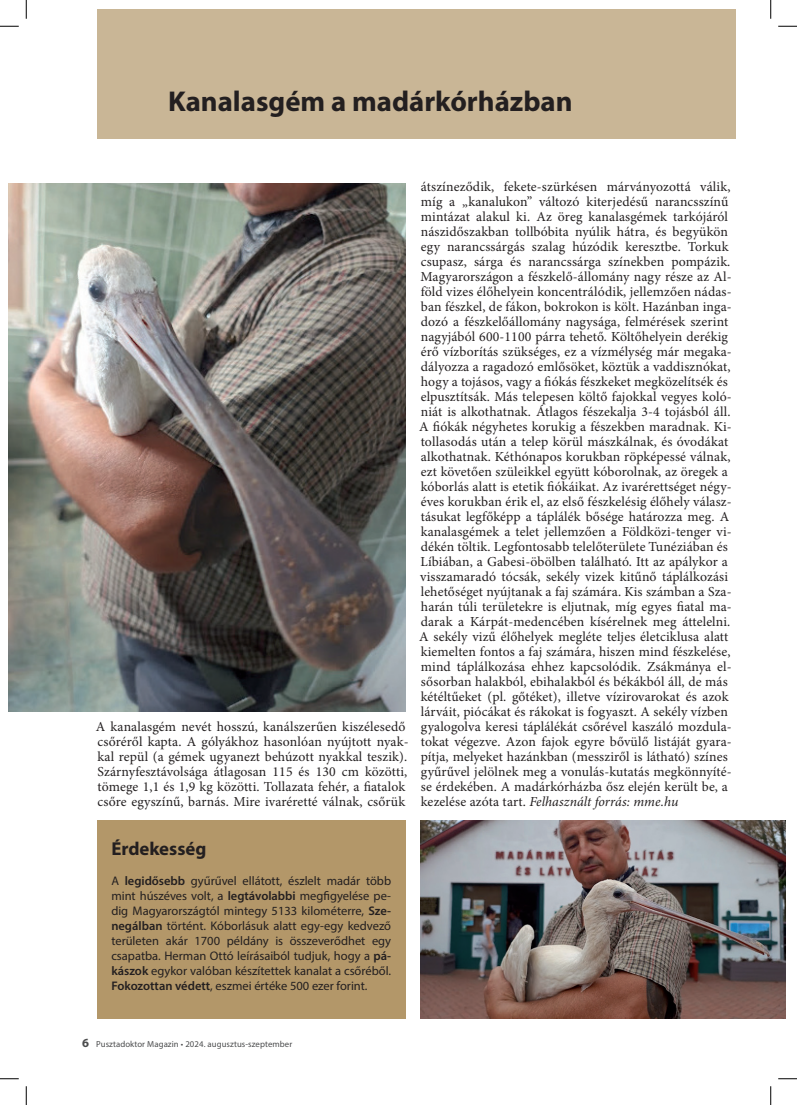
<style>
.page{position:relative;width:797px;height:1105px;background:#fff}
.page>*{position:absolute;margin:0;border:0;box-sizing:border-box;transform-origin:0 0}
.t1{font:700 28.75px "Myriad Pro";color:#231f20}
.t2{font:700 18.75px "Myriad Pro";color:#231f20}
.t3{font:13.75px/15px "Minion Pro";letter-spacing:.01em;color:#231f20}
.t4{font:12.5px/15px "Myriad Pro";color:#231f20;text-align:justify}
.t5{font:8.75px "Myriad Pro";letter-spacing:.01em;color:#4b4c4d}
.s1{font-style:italic}
.s2{font-weight:600}
.s3{font-weight:700;font-size:12.5px}
</style>
<div class="page">
<div style="left:97px;top:9px;width:638px;height:130px;background:#c9b696"></div>
<img style="left:9px;top:184px;width:396px;height:528px">
<div style="left:97px;top:820px;width:308px;height:198px;background:#b39769"></div>
<img style="left:420px;top:820px;width:366px;height:198px">
<svg style="left:0;top:25px;width:19px;height:2px"></svg>
<svg style="left:778px;top:25px;width:19px;height:2px"></svg>
<svg style="left:0;top:1078px;width:19px;height:1px"></svg>
<svg style="left:778px;top:1078px;width:19px;height:1px"></svg>
<svg style="left:25px;top:0;width:2px;height:19px"></svg>
<svg style="left:25px;top:1086px;width:2px;height:19px"></svg>
<svg style="left:770px;top:0;width:1px;height:19px"></svg>
<svg style="left:770px;top:1086px;width:1px;height:19px"></svg>
<h1 class="t1" style="left:168px;top:82px;width:406px">Kanalasgém a madárkórházban</h1>
<p class="t3" style="left:96px;top:719px;width:314px">A kanalasgém nevét hosszú, kanálszerűen kiszélesedő csőréről kapta. A gólyákhoz hasonlóan nyújtott nyak&shy;kal repül (a gémek ugyanezt behúzott nyakkal teszik).<br>Szárnyfesztávolsága átlagosan 115 és 130 cm közötti, tömege 1,1 és 1,9 kg közötti. Tollazata fehér, a fiatalok csőre egyszínű, barnás. Mire ivaréretté válnak, csőrük</p>
<p class="t3" style="left:419px;top:179px;width:314px">átszíneződik, fekete-szürkésen márványozottá válik, míg a „kanalukon” változó kiterjedésű narancsszínű mintázat alakul ki. Az öreg kanalasgémek tarkójáról nászidőszakban tollbóbita nyúlik hátra, és begyükön egy narancssárgás szalag húzódik keresztbe. Torkuk csupasz, sárga és narancssárga színekben pompázik.<br>Magyarországon a fészkelő-állomány nagy része az Al&shy;föld vizes élőhelyein koncentrálódik, jellemzően nádas&shy;ban fészkel, de fákon, bokrokon is költ. Hazánban inga&shy;dozó a fészkelőállomány nagysága, felmérések szerint nagyjából 600-1100 párra tehető. Költőhelyein derékig érő vízborítás szükséges, ez a vízmélység már megaka&shy;dályozza a ragadozó emlősöket, köztük a vaddisznókat, hogy a tojásos, vagy a fiókás fészkeket megközelítsék és elpusztítsák. Más telepesen költő fajokkal vegyes koló&shy;niát is alkothatnak. Átlagos fészekalja 3-4 tojásból áll.<br>A fiókák négyhetes korukig a fészekben maradnak. Ki&shy;tollasodás után a telep körül mászkálnak, és óvodákat alkothatnak. Kéthónapos korukban röpképessé válnak, ezt követően szüleikkel együtt kóborolnak, az öregek a kóborlás alatt is etetik fiókáikat. Az ivarérettséget négy&shy;éves korukban érik el, az első fészkelésig élőhely válasz&shy;tásukat legfőképp a táplálék bősége határozza meg. A kanalasgémek a telet jellemzően a Földközi-tenger vi&shy;dékén töltik. Legfontosabb telelőterülete Tunéziában és Líbiában, a Gabesi-öbölben található. Itt az apálykor a visszamaradó tócsák, sekély vizek kitűnő táplálkozási lehetőséget nyújtanak a faj számára. Kis számban a Sza&shy;harán túli területekre is eljutnak, míg egyes fiatal ma&shy;darak a Kárpát-medencében kísérelnek meg áttelelni.<br>A sekély vizű élőhelyek megléte teljes életciklusa alatt kiemelten fontos a faj számára, hiszen mind fészkelése, mind táplálkozása ehhez kapcsolódik. Zsákmánya el&shy;sősorban halakból, ebihalakból és békákból áll, de más kétéltűeket (pl. gőtéket), illetve vízirovarokat és azok lárváit, piócákat és rákokat is fogyaszt. A sekély vízben gyalogolva keresi táplálékát csőrével kaszáló mozdula&shy;tokat végezve. Azon fajok egyre bővülő listáját gyara&shy;pítja, melyeket hazánkban (messziről is látható) színes gyűrűvel jelölnek meg a vonulás-kutatás megkönnyíté&shy;se érdekében. A madárkórházba ősz elején került be, a kezelése azóta tart. <span class="s1">Felhasznált forrás: mme.hu</span></p>
<h2 class="t2" style="left:111px;top:837px;width:97px">Érdekesség</h2>
<p class="t4" style="left:111px;top:873px;width:281px">A <span class="s2">legidősebb</span> gyűrűvel ellátott, észlelt madár több mint húszéves volt, a <span class="s2">legtávolabbi</span> megfigyelése pe&shy;dig Magyarországtól mintegy 5133 kilométerre, <span class="s2">Sze&shy;negálban</span> történt. Kóborlásuk alatt egy-egy kedvező területen akár 1700 példány is összeverődhet egy csapatba. Herman Ottó leírásaiból tudjuk, hogy a <span class="s2">pá&shy;kászok</span> egykor valóban készítettek kanalat a csőréből.<br><span class="s2">Fokozottan védett</span>, eszmei értéke 500 ezer forint.</p>
<p class="t5" style="left:82px;top:1038px;width:211px"><span class="s3">6</span> Pusztadoktor Magazin • 2024. augusztus-szeptember</p>
</div>
